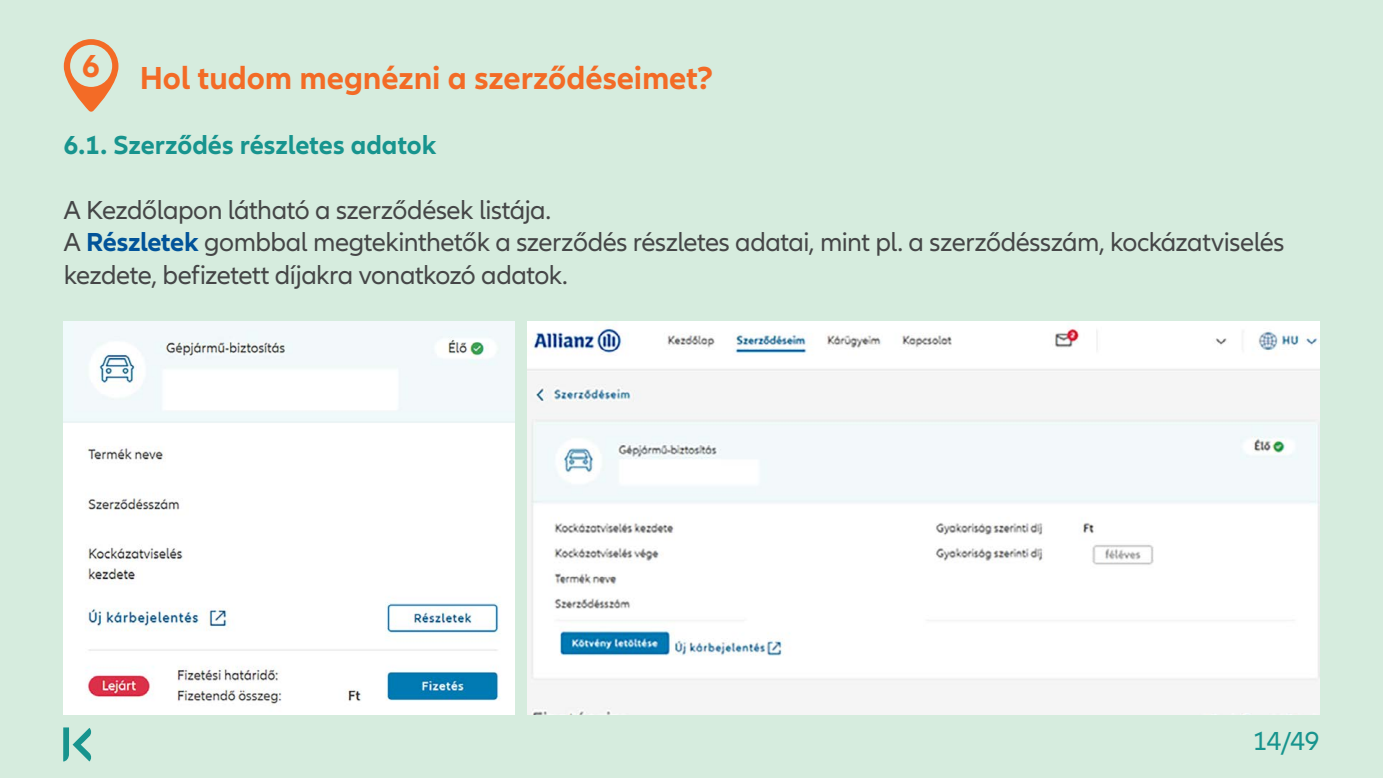
<style>
.page{position:relative;width:1383px;height:778px;background:#fff}
.page>*{position:absolute;margin:0;border:0;box-sizing:border-box;transform-origin:0 0}
.t1{font:700 33px "Allianz Neo";letter-spacing:-.005em;color:#f36b26}
.t2{font:27px/32.4px "Allianz Neo";letter-spacing:-.02em;color:#454647}
.t3{font:700 27px "Allianz Neo";color:#17948e}
.t4{font:27px "Allianz Neo";color:#17948e}
.s1{font-weight:700;color:#015399}
</style>
<div class="page">
<div style="left:0;top:0;width:1382px;height:778px;background:#d6ecde"></div>
<svg style="left:63px;top:727px;width:29px;height:34px"></svg>
<img style="left:527px;top:321px;width:792px;height:393px">
<img style="left:64px;top:321px;width:450px;height:393px">
<svg style="left:64px;top:39px;width:54px;height:73px"></svg>
<p class="t1" style="left:82px;top:47px;width:19px">6</p>
<p class="t1" style="left:140px;top:59px;width:575px">Hol tudom megnézni a szerződéseimet?</p>
<p class="t3" style="left:64px;top:129px;width:374px">6.1. Szerződés részletes adatok</p>
<p class="t2" style="left:64px;top:194px;width:1222px">A Kezdőlapon látható a szerződések listája.<br>A <span class="s1">Részletek</span> gombbal megtekinthetők a szerződés részletes adatai, mint pl. a szerződésszám, kockázatviselés kezdete, befizetett díjakra vonatkozó adatok.</p>
<p class="t4" style="left:1252px;top:725px;width:68px">14/49</p>
</div>
